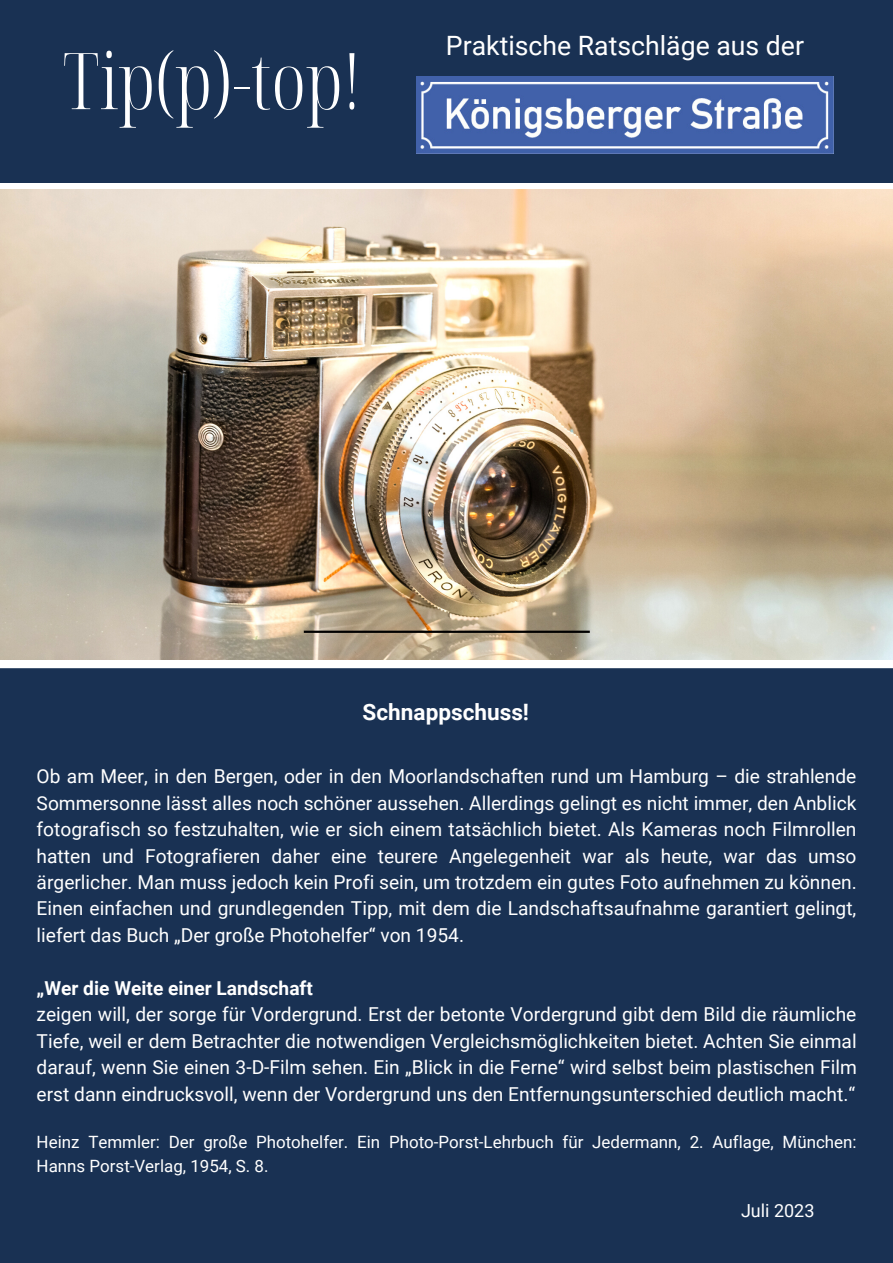
<style>
.page{position:relative;width:893px;height:1263px;background:#fff}
.page>*{position:absolute;margin:0;border:0;box-sizing:border-box;transform-origin:0 0}
.t1{font:300 extra-condensed 78.38px "Noto Serif Display";color:#fff}
.t2{font:26.62px "Roboto";color:#fff}
.t3{font:700 22.58px "Roboto";color:#fff}
.t4{font:19.2px/26.5px "Roboto";color:#fff;text-align:justify}
.t5{font:700 19.2px "Roboto";color:#fff}
.t6{font:18px "Roboto";color:#fff}
.t7{font:16.95px/23.6px "Roboto";color:#fff}
</style>
<div class="page">
<div style="left:0;top:0;width:893px;height:183px;background:#193153"></div>
<div style="left:0;top:668px;width:893px;height:595px;background:#193153"></div>
<img style="left:0;top:189px;width:893px;height:471px">
<img style="left:416px;top:77px;width:417px;height:76px">
<hr style="left:304px;top:631px;width:286px;height:2px;background:#000">
<p class="t1" style="left:63px;top:25px;width:301px">Tip(p)-top!</p>
<p class="t2" style="left:446px;top:30px;width:360px">Praktische Ratschläge aus der</p>
<p class="t3" style="left:363px;top:699px;width:168px">Schnappschuss!</p>
<p class="t4" style="left:37px;top:763px;width:821px">Ob am Meer, in den Bergen, oder in den Moorlandschaften rund um Hamburg – die strahlende Sommersonne lässt alles noch schöner aussehen. Allerdings gelingt es nicht immer, den Anblick fotografisch so festzuhalten, wie er sich einem tatsächlich bietet. Als Kameras noch Filmrollen hatten und Fotografieren daher eine teurere Angelegenheit war als heute, war das umso ärgerlicher. Man muss jedoch kein Profi sein, um trotzdem ein gutes Foto aufnehmen zu können.<br>Einen einfachen und grundlegenden Tipp, mit dem die Landschaftsaufnahme garantiert gelingt, liefert das Buch „Der große Photohelfer“ von 1954.</p>
<p class="t5" style="left:37px;top:977px;width:278px">„Wer die Weite einer Landschaft</p>
<p class="t4" style="left:37px;top:1001px;width:821px">zeigen will, der sorge für Vordergrund. Erst der betonte Vordergrund gibt dem Bild die räumliche Tiefe, weil er dem Betrachter die notwendigen Vergleichsmöglichkeiten bietet. Achten Sie einmal darauf, wenn Sie einen 3-D-Film sehen. Ein „Blick in die Ferne“ wird selbst beim plastischen Film erst dann eindrucksvoll, wenn der Vordergrund uns den Entfernungsunterschied deutlich macht.“</p>
<p class="t7" style="left:37px;top:1131px;width:821px">Heinz Temmler: Der große Photohelfer. Ein Photo-Porst-Lehrbuch für Jedermann, 2. Auflage, München:<br>Hanns Porst-Verlag, 1954, S. 8.</p>
<p class="t6" style="left:741px;top:1201px;width:75px">Juli 2023</p>
</div>
